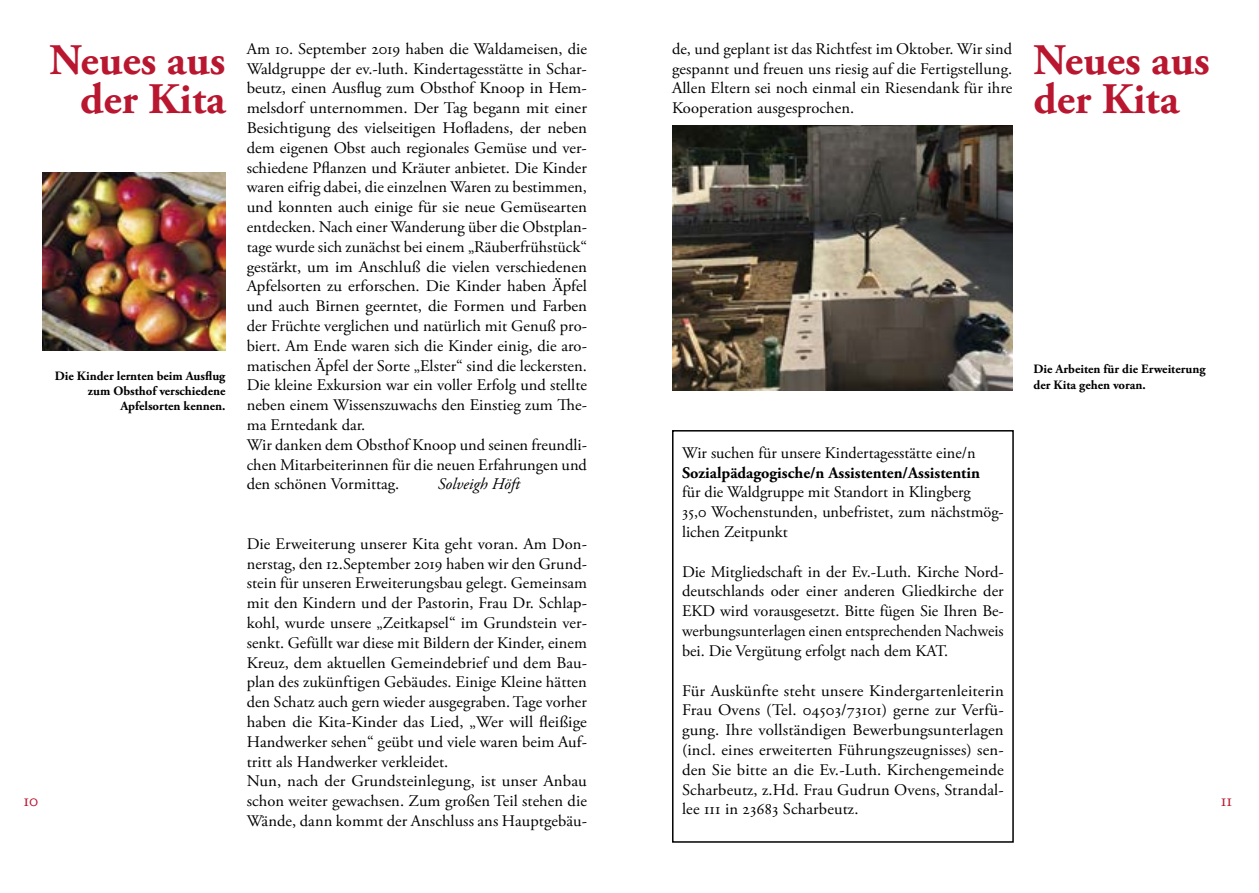
<style>
.page{position:relative;width:1259px;height:893px;background:#fff}
.page>*{position:absolute;margin:0;border:0;box-sizing:border-box;transform-origin:0 0}
.t1{font:700 43.5px/39.6px "Adobe Garamond Pro";color:#b91730;text-align:right}
.t2{font:17.7px "Adobe Garamond Pro";color:#b91730}
.t3{font:16.2px/19.8px "Adobe Garamond Pro";color:#000}
.t4{font:16.2px/19.8px "Adobe Garamond Pro";color:#000;text-align:justify;scale:1.04 1}
.t5{font:700 16.2px "Adobe Garamond Pro";color:#000}
.t6{font:italic 16.2px "Adobe Garamond Pro";color:#000}
.t7{font:700 12.75px/15.3px "Adobe Garamond Pro";color:#000;text-align:right}
</style>
<div class="page">
<img style="left:43px;top:173px;width:182px;height:178px">
<div style="left:672px;top:430px;width:341px;height:413px;border:2px solid #000"></div>
<img style="left:672px;top:125px;width:340px;height:265px">
<h1 class="t1" style="left:49px;top:41px;width:177px">Neues aus der Kita</h1>
<p class="t3" style="left:247px;top:39px;width:342px">Am 10. September 2019 haben die Waldameisen, die Waldgruppe der ev.-luth. Kindertagesstätte in Schar&shy;beutz, einen Ausflug zum Obsthof Knoop in Hem&shy;melsdorf unternommen. Der Tag begann mit einer Besichtigung des vielseitigen Hofladens, der neben dem eigenen Obst auch regionales Gemüse und ver&shy;schiedene Pflanzen und Kräuter anbietet. Die Kinder waren eifrig dabei, die einzelnen Waren zu bestimmen, und konnten auch einige für sie neue Gemüsearten entdecken. Nach einer Wanderung über die Obstplan&shy;tage wurde sich zunächst bei einem „Räuberfrühstück“ gestärkt, um im Anschluß die vielen verschiedenen Apfelsorten zu erforschen. Die Kinder haben Äpfel und auch Birnen geerntet, die Formen und Farben der Früchte verglichen und natürlich mit Genuß pro&shy;biert. Am Ende waren sich die Kinder einig, die aro&shy;matischen Äpfel der Sorte „Elster“ sind die leckersten.<br>Die kleine Exkursion war ein voller Erfolg und stellte neben einem Wissenszuwachs den Einstieg zum The&shy;ma Erntedank dar.<br>Wir danken dem Obsthof Knoop und seinen freundli&shy;chen Mitarbeiterinnen für die neuen Erfahrungen und den schönen Vormittag.</p>
<p class="t3" style="left:672px;top:39px;width:342px;text-align:justify">de, und geplant ist das Richtfest im Oktober. Wir sind gespannt und freuen uns riesig auf die Fertigstellung.<br>Allen Eltern sei noch einmal ein Riesendank für ihre Kooperation ausgesprochen.</p>
<h1 class="t1" style="left:1033px;top:41px;width:177px;text-align:left">Neues aus der Kita</h1>
<p class="t7" style="left:1033px;top:362px;width:174px;text-align:left">Die Arbeiten für die Erweiterung der Kita gehen voran.</p>
<p class="t7" style="left:55px;top:368px;width:172px">Die Kinder lernten beim Ausflug zum Obsthof verschiedene<br>Apfelsorten kennen.</p>
<p class="t3" style="left:682px;top:443px;width:295px">Wir suchen für unsere Kindertagesstätte eine/n</p>
<p class="t5" style="left:682px;top:463px;width:299px">Sozialpädagogische/n Assistenten/Assistentin</p>
<p class="t3" style="left:682px;top:483px;width:323px">für die Waldgruppe mit Standort in Klingberg<br>35,0 Wochenstunden, unbefristet, zum nächstmög&shy;lichen Zeitpunkt</p>
<p class="t3" style="left:682px;top:562px;width:323px;text-align:justify">Die Mitgliedschaft in der Ev.-Luth. Kirche Nord&shy;deutschlands oder einer anderen Gliedkirche der EKD wird vorausgesetzt. Bitte fügen Sie Ihren Be&shy;werbungsunterlagen einen entsprechenden Nachweis bei. Die Vergütung erfolgt nach dem KAT.</p>
<p class="t4" style="left:682px;top:681px;width:311px">Für Auskünfte steht unsere Kindergartenleiterin Frau Ovens (Tel. 04503/73101) gerne zur Verfü&shy;gung. Ihre vollständigen Bewerbungsunterlagen (incl. eines erweiterten Führungszeugnisses) sen&shy;den Sie bitte an die Ev.-Luth. Kirchengemeinde Scharbeutz, z.Hd. Frau Gudrun Ovens, Strandal&shy;lee 111 in 23683 Scharbeutz.</p>
<p class="t6" style="left:438px;top:475px;width:84px">Solveigh Höft</p>
<p class="t3" style="left:247px;top:534px;width:342px">Die Erweiterung unserer Kita geht voran. Am Don&shy;nerstag, den 12.September 2019 haben wir den Grund&shy;stein für unseren Erweiterungsbau gelegt. Gemeinsam mit den Kindern und der Pastorin, Frau Dr. Schlap&shy;kohl, wurde unsere „Zeitkapsel“ im Grundstein ver&shy;senkt. Gefüllt war diese mit Bildern der Kinder, einem Kreuz, dem aktuellen Gemeindebrief und dem Bau&shy;plan des zukünftigen Gebäudes. Einige Kleine hätten den Schatz auch gern wieder ausgegraben. Tage vorher haben die Kita-Kinder das Lied, „Wer will fleißige Handwerker sehen“ geübt und viele waren beim Auf&shy;tritt als Handwerker verkleidet.<br>Nun, nach der Grundsteinlegung, ist unser Anbau schon weiter gewachsen. Zum großen Teil stehen die Wände, dann kommt der Anschluss ans Hauptgebäu-</p>
<p class="t2" style="left:23px;top:790px;width:16px">10</p>
<p class="t2" style="left:1220px;top:790px;width:13px">11</p>
</div>
